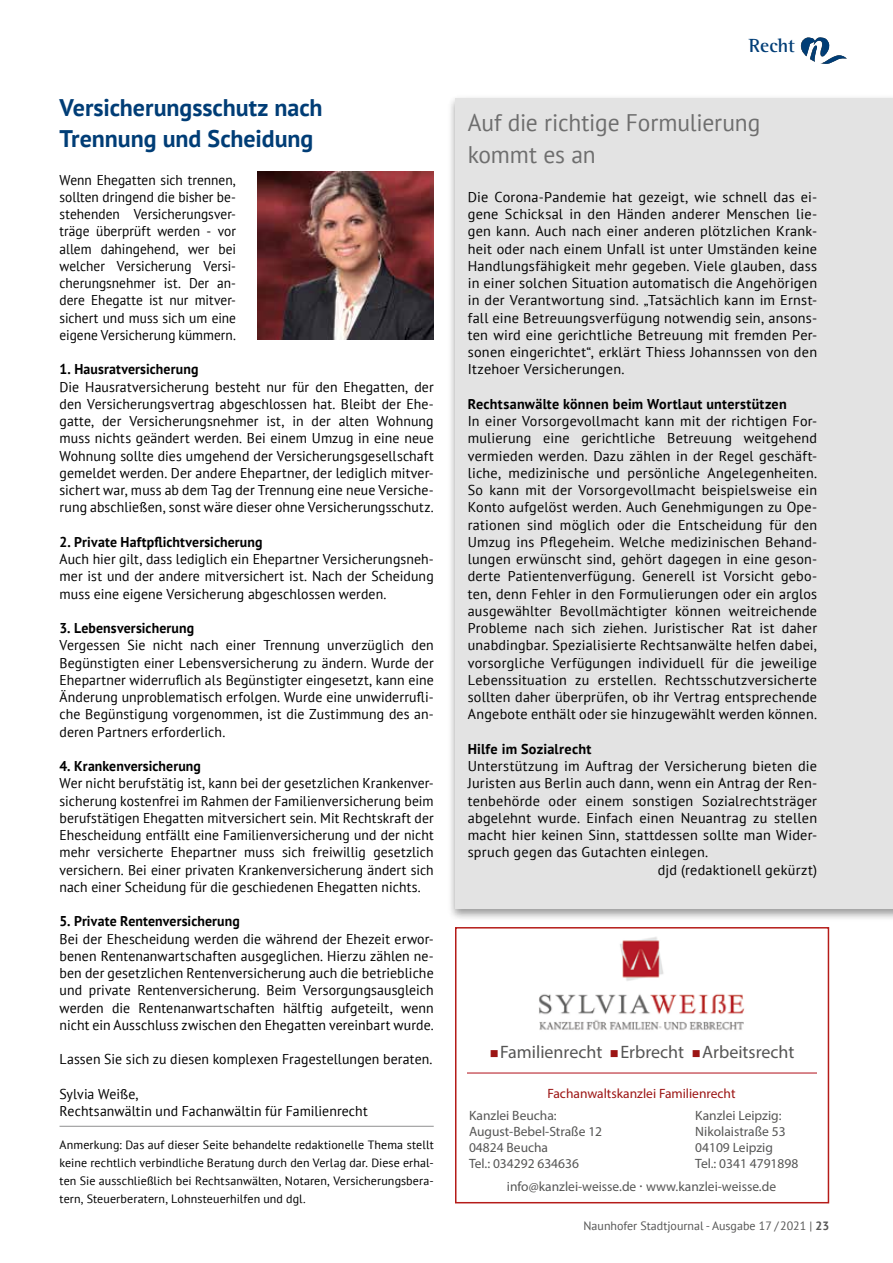
<style>
.page{position:relative;width:893px;height:1263px;background:#fff}
.page>*{position:absolute;margin:0;border:0;box-sizing:border-box;transform-origin:0 0}
.t1{font:700 24px/31.7px "PT Sans";letter-spacing:-.005em;color:#003d76}
.t2{font:24px/31.5px "PT Sans";letter-spacing:-.005em;color:#6e6e6e}
.t3{font:700 19.5px "Rotis Semi Serif Std";letter-spacing:.005em;color:#003d76}
.t4{font:18px "Myriad Pro";color:#565655}
.t5{font:14.25px/17.2px "PT Sans";letter-spacing:.01em;color:#000;text-align:justify}
.t6{font:14.25px/17.2px "PT Sans";letter-spacing:.01em;color:#000;text-align:justify;scale:.96 1}
.t7{font:14.25px/17.2px "PT Sans";letter-spacing:.01em;color:#000;text-align:justify;scale:.94 1}
.t8{font:700 14.25px "PT Sans";letter-spacing:.01em;color:#000}
.t9{font:13.5px/16.2px "Myriad Pro";color:#565655}
.t10{font:13.5px "Myriad Pro";color:#9c1514}
.t11{font:12px/18px "PT Sans";letter-spacing:.01em;color:#000;text-align:justify}
.t12{font:12px "PT Sans";color:#565655}
.s1{font-family:"Myriad Pro"}
.s2{color:#9c1514}
.s3{font-family:"Maiandra GD"}
.s4{font-weight:700}
</style>
<div class="page">
<svg style="left:801px;top:37px;width:46px;height:27px"></svg>
<div style="left:455px;top:927px;width:374px;height:276px;border:2px solid #b51c19"></div>
<img style="left:539px;top:937px;width:206px;height:93px">
<div style="left:447px;top:94px;width:446px;height:828px;background:#000;opacity:.4"></div>
<div style="left:455px;top:98px;width:438px;height:811px;background:#e3e3e3"></div>
<hr style="left:60px;top:1126px;width:374px;height:1px;background:#9c9c9d">
<img style="left:257px;top:172px;width:177px;height:168px">
<h1 class="t1" style="left:60px;top:91px;width:265px">Versicherungsschutz nach<br>Trennung und Scheidung</h1>
<p class="t7" style="left:60px;top:171px;width:189px">Wenn Ehegatten sich trennen, sollten dringend die bisher be&shy;stehenden Versicherungsver&shy;träge überprüft werden - vor allem dahingehend, wer bei welcher Versicherung Versi&shy;cherungsnehmer ist. Der an&shy;dere Ehegatte ist nur mitver&shy;sichert und muss sich um eine eigene Versicherung kümmern.</p>
<p class="t8" style="left:60px;top:360px;width:140px">1. Hausratversicherung</p>
<p class="t5" style="left:60px;top:378px;width:376px">Die Hausratversicherung besteht nur für den Ehegatten, der den Versicherungsvertrag abgeschlossen hat. Bleibt der Ehe&shy;gatte, der Versicherungsnehmer ist, in der alten Wohnung muss nichts geändert werden. Bei einem Umzug in eine neue Wohnung sollte dies umgehend der Versicherungsgesellschaft gemeldet werden. Der andere Ehepartner, der lediglich mitver&shy;sichert war, muss ab dem Tag der Trennung eine neue Versiche&shy;rung abschließen, sonst wäre dieser ohne Versicherungsschutz.</p>
<p class="t8" style="left:60px;top:532px;width:205px">2. Private Haftpflichtversicherung</p>
<p class="t5" style="left:60px;top:550px;width:376px">Auch hier gilt, dass lediglich ein Ehepartner Versicherungsneh&shy;mer ist und der andere mitversichert ist. Nach der Scheidung muss eine eigene Versicherung abgeschlossen werden.</p>
<p class="t8" style="left:60px;top:619px;width:136px">3. Lebensversicherung</p>
<p class="t5" style="left:60px;top:636px;width:376px">Vergessen Sie nicht nach einer Trennung unverzüglich den Begünstigten einer Lebensversicherung zu ändern. Wurde der Ehepartner widerruflich als Begünstigter eingesetzt, kann eine Änderung unproblematisch erfolgen. Wurde eine unwiderrufli&shy;che Begünstigung vorgenommen, ist die Zustimmung des an&shy;deren Partners erforderlich.</p>
<p class="t8" style="left:60px;top:757px;width:143px">4. Krankenversicherung</p>
<p class="t6" style="left:60px;top:774px;width:391px">Wer nicht berufstätig ist, kann bei der gesetzlichen Krankenver&shy;sicherung kostenfrei im Rahmen der Familienversicherung beim berufstätigen Ehegatten mitversichert sein. Mit Rechtskraft der Ehescheidung entfällt eine Familienversicherung und der nicht mehr versicherte Ehepartner muss sich freiwillig gesetzlich versichern. Bei einer privaten Krankenversicherung ändert sich nach einer Scheidung für die geschiedenen Ehegatten nichts.</p>
<p class="t8" style="left:60px;top:912px;width:182px">5. Private Rentenversicherung</p>
<p class="t5" style="left:60px;top:930px;width:376px">Bei der Ehescheidung werden die während der Ehezeit erwor&shy;benen Rentenanwartschaften ausgeglichen. Hierzu zählen ne&shy;ben der gesetzlichen Rentenversicherung auch die betriebliche und private Rentenversicherung. Beim Versorgungsausgleich werden die Rentenanwartschaften hälftig aufgeteilt, wenn nicht ein Ausschluss zwischen den Ehegatten vereinbart wurde.</p>
<p class="t5" style="left:60px;top:1050px;width:375px">Lassen Sie sich zu diesen komplexen Fragestellungen beraten.</p>
<p class="t5" style="left:60px;top:1085px;width:310px">Sylvia Weiße,<br>Rechtsanwältin und Fachanwältin für Familienrecht</p>
<p class="t11" style="left:60px;top:1135px;width:376px">Anmerkung: Das auf dieser Seite behandelte redaktionelle Thema stellt keine rechtlich verbindliche Beratung durch den Verlag dar. Diese erhal&shy;ten Sie ausschlie<span class="s1">ß</span>lich bei Rechtsanwälten, Notaren, Versicherungsbera&shy;tern, Steuerberatern, Lohnsteuerhilfen und dgl.</p>
<h2 class="t3" style="left:749px;top:34px;width:48px">Recht</h2>
<h1 class="t2" style="left:468px;top:107px;width:294px">Auf die richtige Formulierung kommt es an</h1>
<p class="t5" style="left:468px;top:188px;width:351px">Die Corona-Pandemie hat gezeigt, wie schnell das ei&shy;gene Schicksal in den Händen anderer Menschen lie&shy;gen kann. Auch nach einer anderen plötzlichen Krank&shy;heit oder nach einem Unfall ist unter Umständen keine Handlungsfähigkeit mehr gegeben. Viele glauben, dass in einer solchen Situation automatisch die Angehörigen in der Verantwortung sind. „Tatsächlich kann im Ernst&shy;fall eine Betreuungsverfügung notwendig sein, ansons&shy;ten wird eine gerichtliche Betreuung mit fremden Per&shy;sonen eingerichtet“, erklärt Thiess Johannssen von den Itzehoer Versicherungen.</p>
<p class="t8" style="left:468px;top:394px;width:320px">Rechtsanwälte können beim Wortlaut unterstützen</p>
<p class="t5" style="left:468px;top:412px;width:351px">In einer Vorsorgevollmacht kann mit der richtigen For&shy;mulierung eine gerichtliche Betreuung weitgehend vermieden werden. Dazu zählen in der Regel geschäft&shy;liche, medizinische und persönliche Angelegenheiten.<br>So kann mit der Vorsorgevollmacht beispielsweise ein Konto aufgelöst werden. Auch Genehmigungen zu Ope&shy;rationen sind möglich oder die Entscheidung für den Umzug ins Pflegeheim. Welche medizinischen Behand&shy;lungen erwünscht sind, gehört dagegen in eine geson&shy;derte Patientenverfügung. Generell ist Vorsicht gebo&shy;ten, denn Fehler in den Formulierungen oder ein arglos ausgewählter Bevollmächtigter können weitreichende Probleme nach sich ziehen. Juristischer Rat ist daher unabdingbar. Spezialisierte Rechtsanwälte helfen dabei, vorsorgliche Verfügungen individuell für die jeweilige Lebenssituation zu erstellen. Rechtsschutzversicherte sollten daher überprüfen, ob ihr Vertrag entsprechende Angebote enthält oder sie hinzugewählt werden können.</p>
<p class="t8" style="left:468px;top:739px;width:125px">Hilfe im Sozialrecht</p>
<p class="t5" style="left:468px;top:757px;width:351px">Unterstützung im Auftrag der Versicherung bieten die</p>
<p class="t5" style="left:468px;top:774px;width:351px">Juristen aus Berlin auch dann, wenn ein Antrag der Ren-</p>
<p class="t5" style="left:468px;top:792px;width:351px">tenbehörde oder einem sonstigen Sozialrechtsträger</p>
<p class="t5" style="left:468px;top:809px;width:351px">abgelehnt wurde. Einfach einen Neuantrag zu stellen</p>
<p class="t5" style="left:468px;top:826px;width:351px">macht hier keinen Sinn, stattdessen sollte man Wider-</p>
<p class="t5" style="left:468px;top:843px;width:242px">spruch gegen das Gutachten einlegen.</p>
<p class="t5" style="left:658px;top:861px;width:161px">djd (redaktionell gekürzt)</p>
<p class="t4" style="left:490px;top:1041px;width:306px"><span class="s2">■</span>Familienrecht <span class="s2">■</span>Erbrecht <span class="s2">■</span>Arbeitsrecht</p>
<p class="t10" style="left:547px;top:1085px;width:190px">Fachanwaltskanzlei Familienrecht</p>
<p class="t9" style="left:469px;top:1107px;width:135px">Kanzlei Beucha:<br>August-Bebel-Straße 12<br>04824 Beucha<br>Tel.: 034292 634636</p>
<p class="t9" style="left:695px;top:1107px;width:105px">Kanzlei Leipzig:<br>Nikolaistraße 53<br>04109 Leipzig<br>Tel.: 0341 4791898</p>
<p class="t9" style="left:507px;top:1178px;width:271px">info@kanzlei-weisse.de <span class="s3">·</span> www.kanzlei-weisse.de</p>
<p class="t12" style="left:583px;top:1218px;width:247px">Naunhofer Stadtjournal - Ausgabe 17 /2021 | <span class="s4">23</span></p>
</div>
